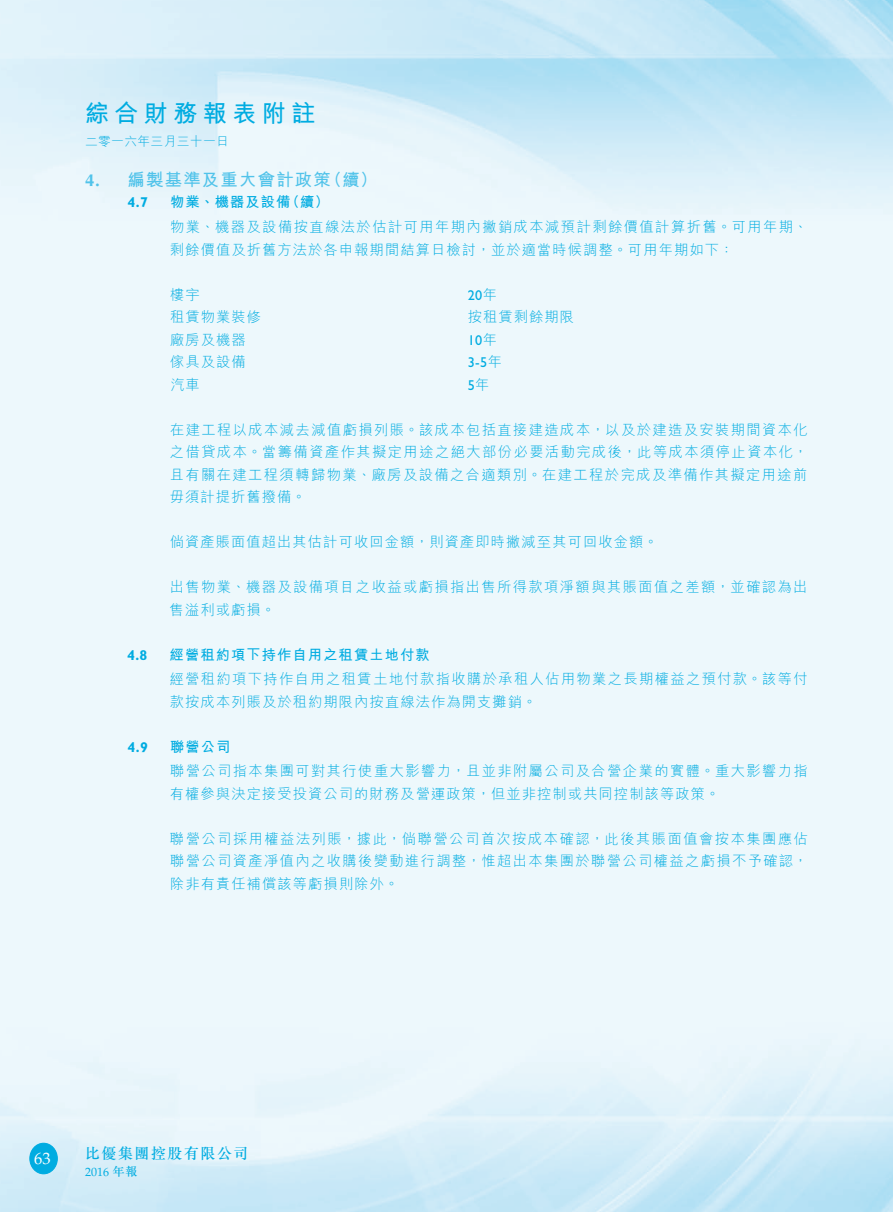
<style>
.page{position:relative;width:893px;height:1212px;background:#fff}
.page>*{position:absolute;margin:0;border:0;box-sizing:border-box;transform-origin:0 0}
.t1{font:700 24px "M Hei HK";letter-spacing:.23em;color:#00ace1}
.t2{font:700 17.25px "M Hei HK";letter-spacing:.08em;color:#51c3ea}
.t3{font:700 17.25px "Optima LT Std";color:#51c3ea}
.t4{font:16.5px "Palatino LT Std";color:#fff}
.t5{font:500 15px "M Sung HK";letter-spacing:.1em;color:#00ace1}
.t6{font:300 14.25px/22.5px "M Hei HK";letter-spacing:.095em;color:#00ace1}
.t7{font:700 14.25px "M Hei HK";letter-spacing:.08em;color:#00ace1}
.t8{font:14.25px "Gill Sans Std";color:#00ace1}
.t9{font:700 14.25px "Gill Sans Std";color:#00ace1}
.t10{font:300 12.75px "M Hei HK";letter-spacing:.03em;color:#00ace1}
.t11{font:12px "Palatino LT Std";color:#00ace1}
.s1{font-family:"M Hei HK";font-weight:300}
.s2{font-family:"Gill Sans Std";font-weight:400}
.s3{font-family:"M Sung HK";font-weight:500}
</style>
<div class="page">
<img style="left:0;top:0;width:893px;height:1212px">
<div style="left:30px;top:1143px;width:27px;height:30px;background:#00ace1;border-radius:50%"></div>
<div style="left:30px;top:1143px;width:27px;height:31px;border:1px solid #00ace1;border-radius:50%"></div>
<div style="left:30px;top:1143px;width:27px;height:30px;border:1px solid #00ace1;border-radius:50%"></div>
<h1 class="t1" style="left:85px;top:95px;width:232px">綜合財務報表附註</h1>
<p class="t10" style="left:85px;top:132px;width:145px">二零一六年三月三十一日</p>
<p class="t3" style="left:85px;top:170px;width:16px">4.</p>
<p class="t2" style="left:128px;top:167px;width:205px">編製基準及重大會計政策</p>
<p class="t2" style="left:325px;top:167px;width:54px">（續(</p>
<p class="t9" style="left:128px;top:194px;width:22px">4.7</p>
<p class="t9" style="left:127px;top:646px;width:22px">4.8</p>
<p class="t9" style="left:127px;top:738px;width:22px">4.9</p>
<p class="t7" style="left:170px;top:192px;width:122px">物業、機器及設備</p>
<p class="t7" style="left:285px;top:192px;width:45px">（續(</p>
<p class="t6" style="left:170px;top:215px;width:639px">物業、機器及設備按直線法於估計可用年期內撇銷成本減預計剩餘價值計算折舊。可用年期、剩餘價值及折舊方法於各申報期間結算日檢討，並於適當時候調整。可用年期如下：</p>
<p class="t8" style="left:468px;top:287px;width:31px">20<span class="s1">年</span></p>
<p class="t6" style="left:170px;top:283px;width:31px">樓宇</p>
<p class="t6" style="left:170px;top:305px;width:93px">租賃物業裝修</p>
<p class="t6" style="left:468px;top:305px;width:108px">按租賃剩餘期限</p>
<p class="t6" style="left:170px;top:328px;width:77px">廠房及機器</p>
<p class="t8" style="left:468px;top:332px;width:31px">10<span class="s1">年</span></p>
<p class="t6" style="left:170px;top:350px;width:77px">傢具及設備</p>
<p class="t8" style="left:468px;top:354px;width:36px">3-5<span class="s1">年</span></p>
<p class="t6" style="left:170px;top:373px;width:31px">汽車</p>
<p class="t6" style="left:170px;top:418px;width:640px;text-align:justify">在建工程以成本減去減值虧損列賬。該成本包括直接建造成本，以及於建造及安裝期間資本化之借貸成本。當籌備資產作其擬定用途之絕大部份必要活動完成後，此等成本須停止資本化，且有關在建工程須轉歸物業、廠房及設備之合適類別。在建工程於完成及準備作其擬定用途前毋須計提折舊撥備。</p>
<p class="t6" style="left:170px;top:530px;width:490px">倘資產賬面值超出其估計可收回金額，則資產即時撇減至其可回收金額。</p>
<p class="t6" style="left:170px;top:575px;width:639px">出售物業、機器及設備項目之收益或虧損指出售所得款項淨額與其賬面值之差額，並確認為出售溢利或虧損。</p>
<p class="t7" style="left:170px;top:644px;width:262px">經營租約項下持作自用之租賃土地付款</p>
<p class="t6" style="left:468px;top:373px;width:23px">年<span class="s2">5</span></p>
<p class="t6" style="left:170px;top:667px;width:640px">經營租約項下持作自用之租賃土地付款指收購於承租人佔用物業之長期權益之預付款。該等付款按成本列賬及於租約期限內按直線法作為開支攤銷。</p>
<p class="t7" style="left:170px;top:736px;width:62px">聯營公司</p>
<p class="t6" style="left:170px;top:759px;width:639px">聯營公司指本集團可對其行使重大影響力，且並非附屬公司及合營企業的實體。重大影響力指有權參與決定接受投資公司的財務及營運政策，但並非控制或共同控制該等政策。</p>
<p class="t6" style="left:170px;top:827px;width:640px;text-align:justify">聯營公司採用權益法列賬，據此，倘聯營公司首次按成本確認，此後其賬面值會按本集團應佔聯營公司資產凈值內之收購後變動進行調整，惟超出本集團於聯營公司權益之虧損不予確認，除非有責任補償該等虧損則除外。</p>
<p class="t4" style="left:34px;top:1148px;width:18px">63</p>
<p class="t5" style="left:85px;top:1143px;width:165px">比優集團控股有限公司</p>
<p class="t11" style="left:85px;top:1164px;width:54px">2016 <span class="s3">年報</span></p>
</div>
